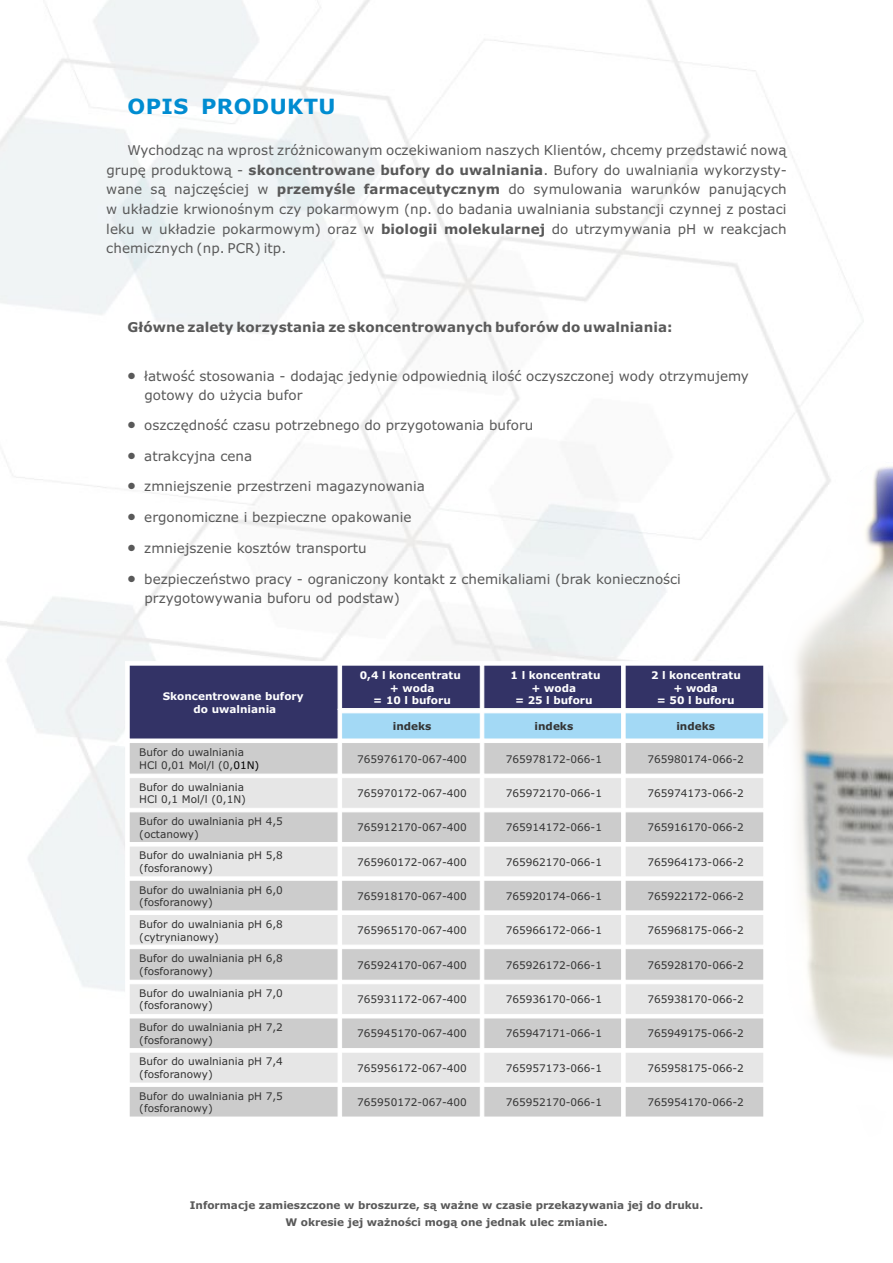
<style>
.page{position:relative;width:893px;height:1263px;background:#fff}
.page>*{position:absolute;margin:0;border:0;box-sizing:border-box;transform-origin:0 0}
.t1{font:700 21px "Verdana";letter-spacing:.015em;color:#008cd1}
.t2{font:13.5px/19.6px "Verdana";color:#595959}
.t3{font:700 13.5px "Verdana";letter-spacing:.005em;color:#595959}
.t4{font:10.5px/12.8px "Verdana";color:#333}
.t5{font:700 10.5px/12.8px "Verdana";color:#fff;text-align:center}
.t6{font:700 10.5px/16.6px "Verdana";color:#595959;text-align:center}
.t7{font:700 10.5px "Verdana";color:#333}
.s1{font-weight:700}
.s2{color:#000}
</style>
<div class="page">
<img style="left:782px;top:460px;width:111px;height:599px">
<svg style="left:129px;top:665px;width:635px;height:452px;background:#c8cad1"></svg>
<h1 class="t1" style="left:128px;top:98px;width:209px">OPIS PRODUKTU</h1>
<p class="t2" style="left:106px;top:141px;width:682px;text-align:justify;text-indent:21px">Wychodząc na wprost zróżnicowanym oczekiwaniom naszych Klientów, chcemy przedstawić nową grupę produktową - <span class="s1">skoncentrowane bufory do uwalniania</span>. Bufory do uwalniania wykorzysty&shy;wane są najczęściej w <span class="s1">przemyśle farmaceutycznym</span> do symulowania warunków panujących w układzie krwionośnym czy pokarmowym (np. do badania uwalniania substancji czynnej z postaci leku w układzie pokarmowym) oraz w <span class="s1">biologii molekularnej</span> do utrzymywania pH w reakcjach chemicznych (np. PCR) itp.</p>
<p class="t3" style="left:128px;top:322px;width:547px">Główne zalety korzystania ze skoncentrowanych buforów do uwalniania:</p>
<p class="t2" style="left:145px;top:368px;width:606px;text-indent:-17px">•łatwość stosowania - dodając jedynie odpowiednią ilość oczyszczonej wody otrzymujemy gotowy do użycia bufor</p>
<p class="t2" style="left:128px;top:416px;width:407px">•oszczędność czasu potrzebnego do przygotowania buforu</p>
<p class="t2" style="left:128px;top:447px;width:126px">•atrakcyjna cena</p>
<p class="t2" style="left:128px;top:478px;width:299px">•zmniejszenie przestrzeni magazynowania</p>
<p class="t2" style="left:128px;top:509px;width:285px">•ergonomiczne i bezpieczne opakowanie</p>
<p class="t2" style="left:128px;top:540px;width:241px">•zmniejszenie kosztów transportu</p>
<p class="t2" style="left:145px;top:571px;width:538px;text-indent:-17px">•bezpieczeństwo pracy - ograniczony kontakt z chemikaliami (brak konieczności przygotowywania buforu od podstaw)</p>
<p class="t5" style="left:163px;top:691px;width:142px">Skoncentrowane bufory do uwalniania</p>
<p class="t5" style="left:360px;top:669px;width:103px">0,4 l koncentratu + woda<br>= 10 l buforu</p>
<p class="t5" style="left:511px;top:669px;width:91px">1 l koncentratu + woda<br>= 25 l buforu</p>
<p class="t5" style="left:651px;top:669px;width:91px">2 l koncentratu + woda<br>= 50 l buforu</p>
<p class="t7" style="left:393px;top:722px;width:40px">indeks</p>
<p class="t7" style="left:535px;top:722px;width:40px">indeks</p>
<p class="t7" style="left:676px;top:722px;width:40px">indeks</p>
<p class="t4" style="left:139px;top:747px;width:122px">Bufor do uwalniania<br>HCl 0,01 Mol/l (0,<span class="s2">01N)</span></p>
<p class="t4" style="left:357px;top:753px;width:111px">765976170-067-400</p>
<p class="t4" style="left:506px;top:753px;width:98px">765978172-066-1</p>
<p class="t4" style="left:647px;top:753px;width:98px">765980174-066-2</p>
<p class="t4" style="left:139px;top:781px;width:108px">Bufor do uwalniania<br>HCl 0,1 Mol/l (0,1N)</p>
<p class="t4" style="left:357px;top:788px;width:111px">765970172-067-400</p>
<p class="t4" style="left:506px;top:788px;width:98px">765972170-066-1</p>
<p class="t4" style="left:647px;top:788px;width:98px">765974173-066-2</p>
<p class="t4" style="left:139px;top:815px;width:145px">Bufor do uwalniania pH 4,5 (octanowy)</p>
<p class="t4" style="left:357px;top:822px;width:111px">765912170-067-400</p>
<p class="t4" style="left:506px;top:822px;width:98px">765914172-066-1</p>
<p class="t4" style="left:647px;top:822px;width:98px">765916170-066-2</p>
<p class="t4" style="left:139px;top:850px;width:145px">Bufor do uwalniania pH 5,8 (fosforanowy)</p>
<p class="t4" style="left:357px;top:856px;width:111px">765960172-067-400</p>
<p class="t4" style="left:506px;top:856px;width:98px">765962170-066-1</p>
<p class="t4" style="left:647px;top:856px;width:98px">765964173-066-2</p>
<p class="t4" style="left:139px;top:884px;width:145px">Bufor do uwalniania pH 6,0 (fosforanowy)</p>
<p class="t4" style="left:357px;top:891px;width:111px">765918170-067-400</p>
<p class="t4" style="left:506px;top:891px;width:98px">765920174-066-1</p>
<p class="t4" style="left:647px;top:891px;width:98px">765922172-066-2</p>
<p class="t4" style="left:139px;top:919px;width:145px">Bufor do uwalniania pH 6,8 (cytrynianowy)</p>
<p class="t4" style="left:357px;top:925px;width:111px">765965170-067-400</p>
<p class="t4" style="left:506px;top:925px;width:98px">765966172-066-1</p>
<p class="t4" style="left:647px;top:925px;width:98px">765968175-066-2</p>
<p class="t4" style="left:139px;top:953px;width:145px">Bufor do uwalniania pH 6,8 (fosforanowy)</p>
<p class="t4" style="left:357px;top:959px;width:111px">765924170-067-400</p>
<p class="t4" style="left:506px;top:959px;width:98px">765926172-066-1</p>
<p class="t4" style="left:647px;top:959px;width:98px">765928170-066-2</p>
<p class="t4" style="left:139px;top:987px;width:145px">Bufor do uwalniania pH 7,0 (fosforanowy)</p>
<p class="t4" style="left:357px;top:994px;width:111px">765931172-067-400</p>
<p class="t4" style="left:506px;top:994px;width:98px">765936170-066-1</p>
<p class="t4" style="left:647px;top:994px;width:98px">765938170-066-2</p>
<p class="t4" style="left:139px;top:1022px;width:145px">Bufor do uwalniania pH 7,2 (fosforanowy)</p>
<p class="t4" style="left:357px;top:1028px;width:111px">765945170-067-400</p>
<p class="t4" style="left:506px;top:1028px;width:98px">765947171-066-1</p>
<p class="t4" style="left:647px;top:1028px;width:98px">765949175-066-2</p>
<p class="t4" style="left:139px;top:1056px;width:145px">Bufor do uwalniania pH 7,4 (fosforanowy)</p>
<p class="t4" style="left:357px;top:1062px;width:111px">765956172-067-400</p>
<p class="t4" style="left:506px;top:1062px;width:98px">765957173-066-1</p>
<p class="t4" style="left:647px;top:1062px;width:98px">765958175-066-2</p>
<p class="t4" style="left:139px;top:1090px;width:145px">Bufor do uwalniania pH 7,5 (fosforanowy)</p>
<p class="t4" style="left:357px;top:1097px;width:111px">765950172-067-400</p>
<p class="t4" style="left:506px;top:1097px;width:98px">765952170-066-1</p>
<p class="t4" style="left:647px;top:1097px;width:98px">765954170-066-2</p>
<p class="t6" style="left:190px;top:1198px;width:515px">Informacje zamieszczone w broszurze, są ważne w czasie przekazywania jej do druku.<br>W okresie jej ważności mogą one jednak ulec zmianie.</p>
</div>
